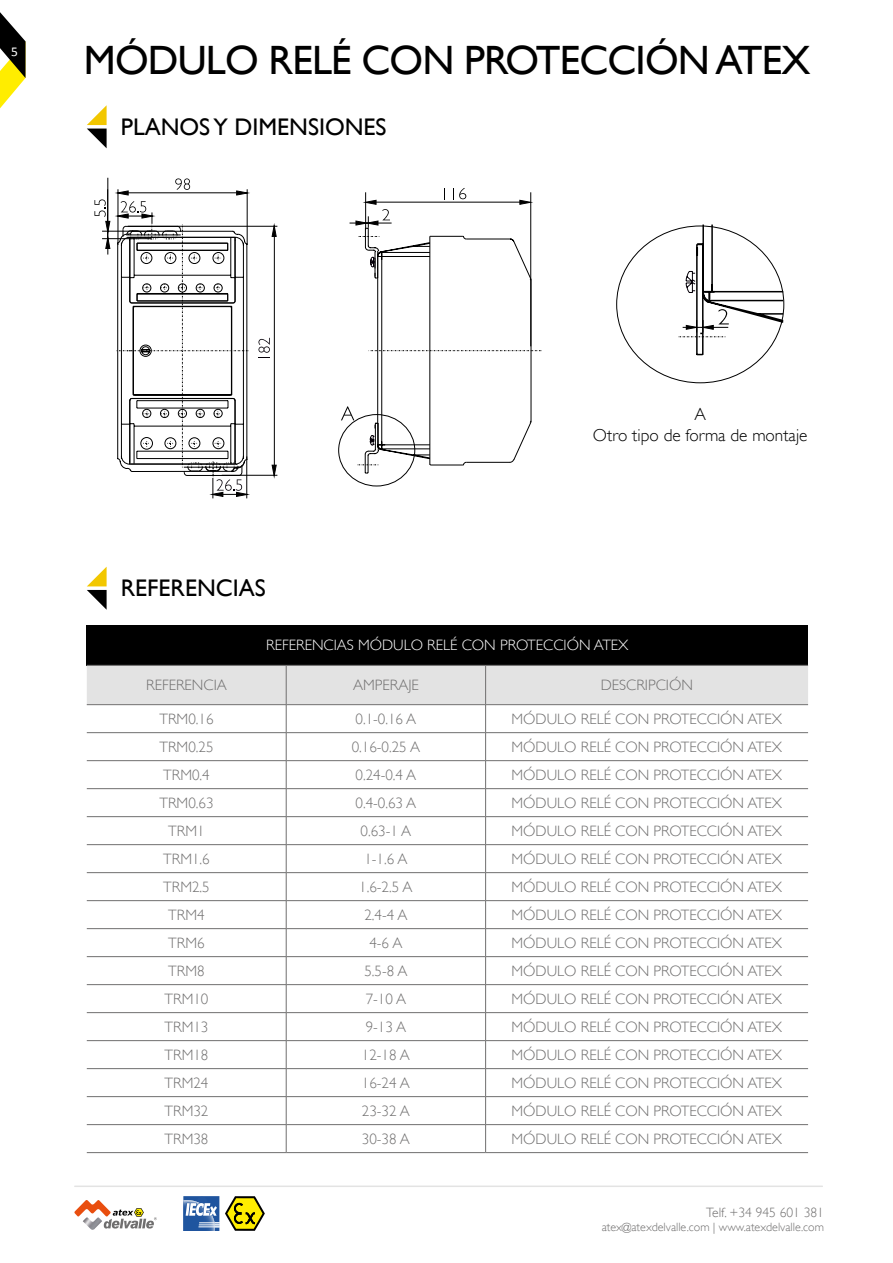
<style>
.page{position:relative;width:893px;height:1263px;background:#fff}
.page>*{position:absolute;margin:0;border:0;box-sizing:border-box;transform-origin:0 0}
.t1{font:40.95px "Gill Sans";letter-spacing:-.02em;color:#000}
.t2{font:24px "Gill Sans";color:#000}
.t3{font:300 17.25px/20.7px "Gill Sans";color:#000;text-align:center}
.t4{font:300 15px "Gill Sans";color:#706f6f}
.t5{font:300 15px "Gill Sans";color:#fff}
.t6{font:300 15px "Gill Sans";color:#706f6f}
.t7{font:300 13.5px "Gill Sans";color:#706f6f}
.t8{font:13.5px "Calibri";color:#fff}
.t9{font:300 12px "Gill Sans";color:#706f6f}
</style>
<div class="page">
<svg style="left:0;top:12px;width:26px;height:97px"></svg>
<svg style="left:74px;top:1200px;width:83px;height:28px"></svg>
<svg style="left:225px;top:1196px;width:40px;height:35px"></svg>
<hr style="left:75px;top:1185px;width:747px;height:2px;background:#e3e3e3">
<svg style="left:183px;top:1196px;width:36px;height:35px"></svg>
<svg style="left:87px;top:105px;width:20px;height:43px"></svg>
<svg style="left:616px;top:224px;width:169px;height:160px"></svg>
<svg style="left:87px;top:567px;width:20px;height:43px"></svg>
<hr style="left:274px;top:234px;width:1px;height:232px;background:#000">
<svg style="left:258px;top:338px;width:12px;height:20px"></svg>
<svg style="left:271px;top:223px;width:6px;height:14px"></svg>
<svg style="left:271px;top:464px;width:6px;height:15px"></svg>
<hr style="left:128px;top:226px;width:149px;height:1px;background:#000">
<hr style="left:222px;top:475px;width:55px;height:1px;background:#000">
<svg style="left:341px;top:188px;width:201px;height:286px"></svg>
<svg style="left:94px;top:178px;width:158px;height:320px"></svg>
<div style="left:87px;top:625px;width:721px;height:40px;background:#000"></div>
<svg style="left:87px;top:666px;width:721px;height:486px"></svg>
<hr style="left:286px;top:665px;width:1px;height:39px;background:#706f6f">
<hr style="left:485px;top:665px;width:1px;height:39px;background:#706f6f">
<hr style="left:87px;top:665px;width:199px;height:1px;background:#706f6f">
<hr style="left:286px;top:665px;width:200px;height:1px;background:#706f6f">
<hr style="left:486px;top:665px;width:322px;height:1px;background:#706f6f">
<hr style="left:87px;top:704px;width:199px;height:1px;background:#706f6f">
<hr style="left:286px;top:704px;width:200px;height:1px;background:#706f6f">
<hr style="left:486px;top:704px;width:322px;height:1px;background:#706f6f">
<hr style="left:87px;top:732px;width:199px;height:1px;background:#706f6f">
<hr style="left:286px;top:732px;width:200px;height:1px;background:#706f6f">
<hr style="left:486px;top:732px;width:322px;height:1px;background:#706f6f">
<hr style="left:87px;top:760px;width:199px;height:1px;background:#706f6f">
<hr style="left:286px;top:760px;width:200px;height:1px;background:#706f6f">
<hr style="left:486px;top:760px;width:322px;height:1px;background:#706f6f">
<hr style="left:87px;top:788px;width:199px;height:1px;background:#706f6f">
<hr style="left:286px;top:788px;width:200px;height:1px;background:#706f6f">
<hr style="left:486px;top:788px;width:322px;height:1px;background:#706f6f">
<hr style="left:87px;top:816px;width:199px;height:1px;background:#706f6f">
<hr style="left:286px;top:816px;width:200px;height:1px;background:#706f6f">
<hr style="left:486px;top:816px;width:322px;height:1px;background:#706f6f">
<hr style="left:87px;top:844px;width:199px;height:1px;background:#706f6f">
<hr style="left:286px;top:844px;width:200px;height:1px;background:#706f6f">
<hr style="left:486px;top:844px;width:322px;height:1px;background:#706f6f">
<hr style="left:87px;top:872px;width:199px;height:1px;background:#706f6f">
<hr style="left:286px;top:872px;width:200px;height:1px;background:#706f6f">
<hr style="left:486px;top:872px;width:322px;height:1px;background:#706f6f">
<hr style="left:87px;top:900px;width:199px;height:1px;background:#706f6f">
<hr style="left:286px;top:900px;width:200px;height:1px;background:#706f6f">
<hr style="left:486px;top:900px;width:322px;height:1px;background:#706f6f">
<hr style="left:87px;top:928px;width:199px;height:1px;background:#706f6f">
<hr style="left:286px;top:928px;width:200px;height:1px;background:#706f6f">
<hr style="left:486px;top:928px;width:322px;height:1px;background:#706f6f">
<hr style="left:87px;top:956px;width:199px;height:1px;background:#706f6f">
<hr style="left:286px;top:956px;width:200px;height:1px;background:#706f6f">
<hr style="left:486px;top:956px;width:322px;height:1px;background:#706f6f">
<hr style="left:87px;top:984px;width:199px;height:1px;background:#706f6f">
<hr style="left:286px;top:984px;width:200px;height:1px;background:#706f6f">
<hr style="left:486px;top:984px;width:322px;height:1px;background:#706f6f">
<hr style="left:87px;top:1012px;width:199px;height:1px;background:#706f6f">
<hr style="left:286px;top:1012px;width:200px;height:1px;background:#706f6f">
<hr style="left:486px;top:1012px;width:322px;height:1px;background:#706f6f">
<hr style="left:87px;top:1040px;width:199px;height:1px;background:#706f6f">
<hr style="left:286px;top:1040px;width:200px;height:1px;background:#706f6f">
<hr style="left:486px;top:1040px;width:322px;height:1px;background:#706f6f">
<hr style="left:87px;top:1068px;width:199px;height:1px;background:#706f6f">
<hr style="left:286px;top:1068px;width:200px;height:1px;background:#706f6f">
<hr style="left:486px;top:1068px;width:322px;height:1px;background:#706f6f">
<hr style="left:87px;top:1096px;width:199px;height:1px;background:#706f6f">
<hr style="left:286px;top:1096px;width:200px;height:1px;background:#706f6f">
<hr style="left:486px;top:1096px;width:322px;height:1px;background:#706f6f">
<hr style="left:87px;top:1124px;width:199px;height:1px;background:#706f6f">
<hr style="left:286px;top:1124px;width:200px;height:1px;background:#706f6f">
<hr style="left:486px;top:1124px;width:322px;height:1px;background:#706f6f">
<hr style="left:87px;top:1152px;width:199px;height:1px;background:#706f6f">
<hr style="left:286px;top:1152px;width:200px;height:1px;background:#706f6f">
<hr style="left:486px;top:1152px;width:322px;height:1px;background:#706f6f">
<p class="t8" style="left:11px;top:43px;width:8px">5</p>
<h1 class="t1" style="left:84px;top:36px;width:728px">MÓDULO RELÉ CON PROTECCIÓN ATEX</h1>
<h2 class="t2" style="left:121px;top:113px;width:267px">PLANOS Y DIMENSIONES</h2>
<h2 class="t2" style="left:121px;top:574px;width:146px">REFERENCIAS</h2>
<p class="t3" style="left:593px;top:404px;width:216px">A<br>Otro tipo de forma de montaje</p>
<p class="t5" style="left:266px;top:637px;width:364px">REFERENCIAS MÓDULO RELÉ CON PROTECCIÓN ATEX</p>
<p class="t6" style="left:146px;top:676px;width:82px">REFERENCIA</p>
<p class="t6" style="left:353px;top:676px;width:67px">AMPERAJE</p>
<p class="t6" style="left:601px;top:676px;width:94px">DESCRIPCIÓN</p>
<p class="t4" style="left:159px;top:710px;width:56px">TRM0.16</p>
<p class="t4" style="left:355px;top:710px;width:62px">0.1-0.16 A</p>
<p class="t4" style="left:512px;top:710px;width:272px">MÓDULO RELÉ CON PROTECCIÓN ATEX</p>
<p class="t4" style="left:159px;top:738px;width:56px">TRM0.25</p>
<p class="t4" style="left:352px;top:738px;width:70px">0.16-0.25 A</p>
<p class="t4" style="left:512px;top:738px;width:272px">MÓDULO RELÉ CON PROTECCIÓN ATEX</p>
<p class="t4" style="left:163px;top:766px;width:48px">TRM0.4</p>
<p class="t4" style="left:355px;top:766px;width:62px">0.24-0.4 A</p>
<p class="t4" style="left:512px;top:766px;width:272px">MÓDULO RELÉ CON PROTECCIÓN ATEX</p>
<p class="t4" style="left:159px;top:794px;width:56px">TRM0.63</p>
<p class="t4" style="left:355px;top:794px;width:62px">0.4-0.63 A</p>
<p class="t4" style="left:512px;top:794px;width:272px">MÓDULO RELÉ CON PROTECCIÓN ATEX</p>
<p class="t4" style="left:168px;top:822px;width:38px">TRM1</p>
<p class="t4" style="left:361px;top:822px;width:52px">0.63-1 A</p>
<p class="t4" style="left:512px;top:822px;width:272px">MÓDULO RELÉ CON PROTECCIÓN ATEX</p>
<p class="t4" style="left:163px;top:850px;width:48px">TRM1.6</p>
<p class="t4" style="left:364px;top:850px;width:45px">1-1.6 A</p>
<p class="t4" style="left:512px;top:850px;width:272px">MÓDULO RELÉ CON PROTECCIÓN ATEX</p>
<p class="t4" style="left:163px;top:878px;width:48px">TRM2.5</p>
<p class="t4" style="left:359px;top:878px;width:55px">1.6-2.5 A</p>
<p class="t4" style="left:512px;top:878px;width:272px">MÓDULO RELÉ CON PROTECCIÓN ATEX</p>
<p class="t4" style="left:168px;top:906px;width:38px">TRM4</p>
<p class="t4" style="left:364px;top:906px;width:45px">2.4-4 A</p>
<p class="t4" style="left:512px;top:906px;width:272px">MÓDULO RELÉ CON PROTECCIÓN ATEX</p>
<p class="t4" style="left:168px;top:934px;width:38px">TRM6</p>
<p class="t4" style="left:369px;top:934px;width:34px">4-6 A</p>
<p class="t4" style="left:512px;top:934px;width:272px">MÓDULO RELÉ CON PROTECCIÓN ATEX</p>
<p class="t4" style="left:168px;top:962px;width:38px">TRM8</p>
<p class="t4" style="left:364px;top:962px;width:45px">5.5-8 A</p>
<p class="t4" style="left:512px;top:962px;width:272px">MÓDULO RELÉ CON PROTECCIÓN ATEX</p>
<p class="t4" style="left:165px;top:990px;width:45px">TRM10</p>
<p class="t4" style="left:366px;top:990px;width:42px">7-10 A</p>
<p class="t4" style="left:512px;top:990px;width:272px">MÓDULO RELÉ CON PROTECCIÓN ATEX</p>
<p class="t4" style="left:165px;top:1018px;width:45px">TRM13</p>
<p class="t4" style="left:366px;top:1018px;width:42px">9-13 A</p>
<p class="t4" style="left:512px;top:1018px;width:272px">MÓDULO RELÉ CON PROTECCIÓN ATEX</p>
<p class="t4" style="left:165px;top:1046px;width:45px">TRM18</p>
<p class="t4" style="left:362px;top:1046px;width:49px">12-18 A</p>
<p class="t4" style="left:512px;top:1046px;width:272px">MÓDULO RELÉ CON PROTECCIÓN ATEX</p>
<p class="t4" style="left:165px;top:1074px;width:45px">TRM24</p>
<p class="t4" style="left:362px;top:1074px;width:49px">16-24 A</p>
<p class="t4" style="left:512px;top:1074px;width:272px">MÓDULO RELÉ CON PROTECCIÓN ATEX</p>
<p class="t4" style="left:165px;top:1102px;width:45px">TRM32</p>
<p class="t4" style="left:362px;top:1102px;width:49px">23-32 A</p>
<p class="t4" style="left:512px;top:1102px;width:272px">MÓDULO RELÉ CON PROTECCIÓN ATEX</p>
<p class="t4" style="left:165px;top:1130px;width:45px">TRM38</p>
<p class="t4" style="left:362px;top:1130px;width:49px">30-38 A</p>
<p class="t4" style="left:512px;top:1130px;width:272px">MÓDULO RELÉ CON PROTECCIÓN ATEX</p>
<p class="t7" style="left:706px;top:1205px;width:119px">Telf. +34 945 601 381</p>
<p class="t9" style="left:602px;top:1220px;width:224px">atex@atexdelvalle.com | www.atexdelvalle.com</p>
</div>
